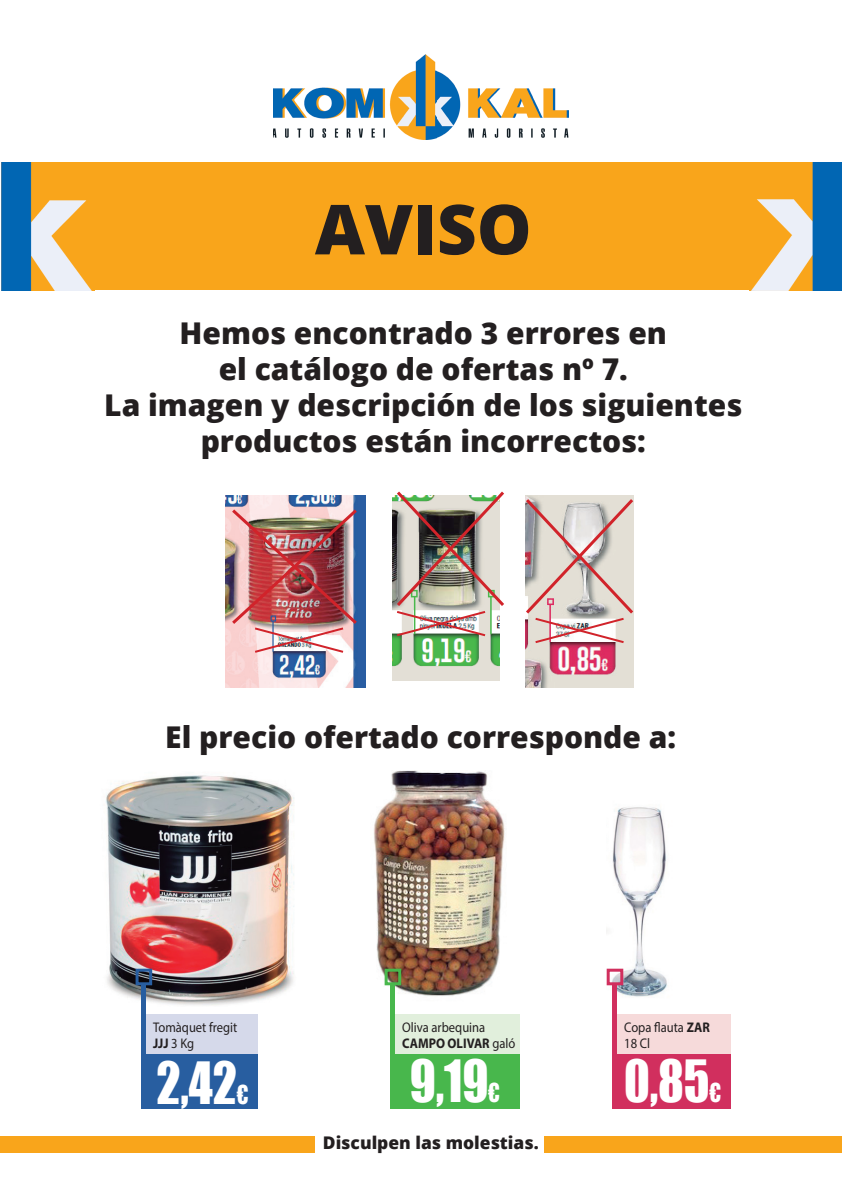
<style>
.page{position:relative;width:842px;height:1191px;background:#fff}
.page>*{position:absolute;margin:0;border:0;box-sizing:border-box;transform-origin:0 0}
.t1{font:800 69px "Open Sans";color:#231f20}
.t2{font:53.5px "Impact";color:#fff;scale:.9 1}
.t3{font:800 30px/36px "Open Sans";color:#231f20;text-align:center}
.t4{font:24px "Impact";color:#fff;scale:.9 1}
.t5{font:800 17.4px "Open Sans";color:#231f20}
.t6{font:14px/16.8px "Myriad Pro";color:#231f20;scale:.9 1}
.s1{font-weight:700}
</style>
<div class="page">
<div style="left:146px;top:1014px;width:112px;height:54px;background:#d5d9ea"></div>
<div style="left:395px;top:1014px;width:124px;height:54px;background:#e1efdc"></div>
<div style="left:617px;top:1014px;width:114px;height:54px;background:#f6dada"></div>
<div style="left:146px;top:1054px;width:112px;height:54px;background:#285ea0"></div>
<div style="left:395px;top:1054px;width:124px;height:54px;background:#48b74c"></div>
<div style="left:617px;top:1054px;width:114px;height:54px;background:#d12f5e"></div>
<img style="left:226px;top:495px;width:139px;height:192px">
<img style="left:392px;top:497px;width:107px;height:184px">
<img style="left:526px;top:495px;width:107px;height:192px">
<img style="left:273px;top:54px;width:296px;height:86px">
<div style="left:1px;top:162px;width:841px;height:128px;background:#f9a51b"></div>
<div style="left:0;top:1135px;width:314px;height:17px;background:#f9a51b"></div>
<div style="left:544px;top:1135px;width:298px;height:17px;background:#f9a51b"></div>
<img style="left:749px;top:290px;width:93px;height:1px">
<img style="left:751px;top:162px;width:91px;height:128px">
<img style="left:1px;top:290px;width:93px;height:1px">
<img style="left:1px;top:162px;width:90px;height:128px">
<img style="left:229px;top:506px;width:131px;height:148px">
<img style="left:394px;top:491px;width:110px;height:146px">
<svg style="left:525px;top:496px;width:109px;height:148px;background:#d5c3be"></svg>
<img style="left:374px;top:770px;width:131px;height:231px">
<img style="left:105px;top:775px;width:189px;height:231px">
<img style="left:607px;top:807px;width:60px;height:194px">
<div style="left:141px;top:982px;width:5px;height:126px;background:#285ea0"></div>
<hr style="left:391px;top:982px;width:4px;height:126px;background:#48b74c">
<hr style="left:613px;top:982px;width:4px;height:126px;background:#d12f5e">
<div style="left:136px;top:968px;width:16px;height:17px;border:3px solid #285ea0"></div>
<div style="left:385px;top:968px;width:16px;height:17px;border:3px solid #48b74c"></div>
<div style="left:607px;top:968px;width:16px;height:17px;border:3px solid #d12f5e"></div>
<h1 class="t1" style="left:315px;top:177px;width:218px">AVISO</h1>
<p class="t3" style="left:104px;top:314px;width:640px">Hemos encontrado 3 errores en<br>el catálogo de ofertas nº 7.<br>La imagen y descripción de los siguientes productos están incorrectos:</p>
<p class="t3" style="left:165px;top:717px;width:512px">El precio ofertado corresponde a:</p>
<p class="t6" style="left:153px;top:1018px;width:95px">Tomàquet fregit<br><span class="s1">JJJ</span> 3 Kg</p>
<p class="t6" style="left:402px;top:1018px;width:127px">Oliva arbequina<br><span class="s1">CAMPO OLIVAR</span> galó</p>
<p class="t6" style="left:624px;top:1018px;width:97px">Copa auta <span class="s1">ZAR<br></span>18 Cl</p>
<h2 class="t2" style="left:157px;top:1041px;width:91px">2,42</h2>
<h2 class="t2" style="left:410px;top:1039px;width:89px">9,19</h2>
<h2 class="t2" style="left:624px;top:1039px;width:97px">0,85</h2>
<p class="t4" style="left:488px;top:1073px;width:14px">€</p>
<p class="t4" style="left:710px;top:1073px;width:14px">€</p>
<p class="t4" style="left:237px;top:1075px;width:14px">€</p>
<p class="t5" style="left:323px;top:1129px;width:217px">Disculpen las molestias.</p>
</div>
